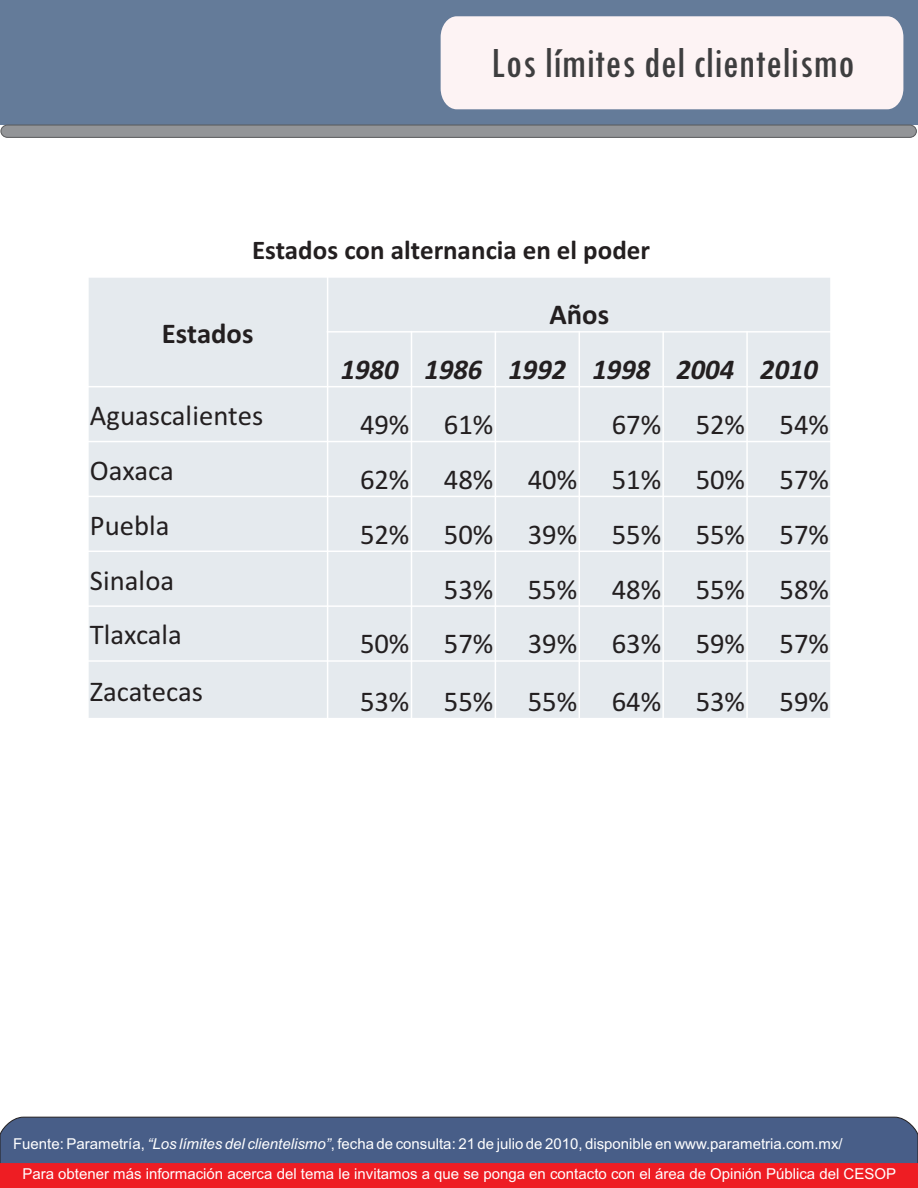
<style>
.page{position:relative;width:918px;height:1188px;background:#fff}
.page>*{position:absolute;margin:0;border:0;box-sizing:border-box;transform-origin:0 0}
.t1{font:condensed 45px "Tw Cen";color:#3e3e3f}
.t2{font:28.65px "Calibri";letter-spacing:-.005em;color:#231f20}
.t3{font:italic 700 28.65px "Calibri";letter-spacing:-.005em;color:#231f20}
.t4{font:700 28.65px "Calibri";color:#231f20}
.t5{font:700 27px "Calibri";color:#231f20}
.t6{font:18px "Calibri";color:#fff}
.t7{font:15px "Arial";color:#fff}
.s1{font-style:italic}
</style>
<div class="page">
<div style="left:1px;top:0;width:917px;height:125px;background:#647b99"></div>
<div style="left:441px;top:16px;width:462px;height:93px;background:#fdf3f4"></div>
<svg style="left:1px;top:125px;width:916px;height:13px;background:#8c8e91"></svg>
<div style="left:0;top:1117px;width:918px;height:46px;background:#485e88"></div>
<div style="left:0;top:1163px;width:918px;height:25px;background:#ee1d23"></div>
<div style="left:88px;top:277px;width:240px;height:110px;background:#e5eaee"></div>
<div style="left:328px;top:277px;width:503px;height:55px;background:#e5eaee"></div>
<div style="left:328px;top:332px;width:83px;height:55px;background:#e5eaee"></div>
<div style="left:411px;top:332px;width:84px;height:55px;background:#e5eaee"></div>
<div style="left:495px;top:332px;width:84px;height:55px;background:#e5eaee"></div>
<div style="left:579px;top:332px;width:84px;height:55px;background:#e5eaee"></div>
<div style="left:663px;top:332px;width:84px;height:55px;background:#e5eaee"></div>
<div style="left:747px;top:332px;width:84px;height:55px;background:#e5eaee"></div>
<div style="left:88px;top:387px;width:240px;height:55px;background:#e5eaee"></div>
<div style="left:328px;top:387px;width:83px;height:55px;background:#e5eaee"></div>
<div style="left:411px;top:387px;width:84px;height:55px;background:#e5eaee"></div>
<div style="left:495px;top:387px;width:84px;height:55px;background:#e5eaee"></div>
<div style="left:579px;top:387px;width:84px;height:55px;background:#e5eaee"></div>
<div style="left:663px;top:387px;width:84px;height:55px;background:#e5eaee"></div>
<div style="left:747px;top:387px;width:84px;height:55px;background:#e5eaee"></div>
<div style="left:88px;top:442px;width:240px;height:54px;background:#e5eaee"></div>
<div style="left:328px;top:442px;width:83px;height:54px;background:#e5eaee"></div>
<div style="left:411px;top:442px;width:84px;height:54px;background:#e5eaee"></div>
<div style="left:495px;top:442px;width:84px;height:54px;background:#e5eaee"></div>
<div style="left:579px;top:442px;width:84px;height:54px;background:#e5eaee"></div>
<div style="left:663px;top:442px;width:84px;height:54px;background:#e5eaee"></div>
<div style="left:747px;top:442px;width:84px;height:54px;background:#e5eaee"></div>
<div style="left:88px;top:496px;width:240px;height:55px;background:#e5eaee"></div>
<div style="left:328px;top:496px;width:83px;height:55px;background:#e5eaee"></div>
<div style="left:411px;top:496px;width:84px;height:55px;background:#e5eaee"></div>
<div style="left:495px;top:496px;width:84px;height:55px;background:#e5eaee"></div>
<div style="left:579px;top:496px;width:84px;height:55px;background:#e5eaee"></div>
<div style="left:663px;top:496px;width:84px;height:55px;background:#e5eaee"></div>
<div style="left:747px;top:496px;width:84px;height:55px;background:#e5eaee"></div>
<div style="left:88px;top:551px;width:240px;height:55px;background:#e5eaee"></div>
<div style="left:328px;top:551px;width:83px;height:55px;background:#e5eaee"></div>
<div style="left:411px;top:551px;width:84px;height:55px;background:#e5eaee"></div>
<div style="left:495px;top:551px;width:84px;height:55px;background:#e5eaee"></div>
<div style="left:579px;top:551px;width:84px;height:55px;background:#e5eaee"></div>
<div style="left:663px;top:551px;width:84px;height:55px;background:#e5eaee"></div>
<div style="left:747px;top:551px;width:84px;height:55px;background:#e5eaee"></div>
<div style="left:88px;top:606px;width:240px;height:55px;background:#e5eaee"></div>
<div style="left:328px;top:606px;width:83px;height:55px;background:#e5eaee"></div>
<div style="left:411px;top:606px;width:84px;height:55px;background:#e5eaee"></div>
<div style="left:495px;top:606px;width:84px;height:55px;background:#e5eaee"></div>
<div style="left:579px;top:606px;width:84px;height:55px;background:#e5eaee"></div>
<div style="left:663px;top:606px;width:84px;height:55px;background:#e5eaee"></div>
<div style="left:747px;top:606px;width:84px;height:55px;background:#e5eaee"></div>
<div style="left:88px;top:661px;width:240px;height:58px;background:#e5eaee"></div>
<div style="left:328px;top:661px;width:83px;height:58px;background:#e5eaee"></div>
<div style="left:411px;top:661px;width:84px;height:58px;background:#e5eaee"></div>
<div style="left:495px;top:661px;width:84px;height:58px;background:#e5eaee"></div>
<div style="left:579px;top:661px;width:84px;height:58px;background:#e5eaee"></div>
<div style="left:663px;top:661px;width:84px;height:58px;background:#e5eaee"></div>
<div style="left:747px;top:661px;width:84px;height:58px;background:#e5eaee"></div>
<hr style="left:327px;top:276px;width:1px;height:444px;background:#fff">
<hr style="left:411px;top:331px;width:1px;height:389px;background:#fff">
<hr style="left:495px;top:331px;width:1px;height:389px;background:#fff">
<hr style="left:579px;top:331px;width:1px;height:389px;background:#fff">
<hr style="left:662px;top:331px;width:2px;height:389px;background:#fff">
<hr style="left:746px;top:331px;width:2px;height:389px;background:#fff">
<hr style="left:87px;top:276px;width:745px;height:2px;background:#fff">
<hr style="left:327px;top:331px;width:505px;height:2px;background:#fff">
<hr style="left:87px;top:386px;width:745px;height:1px;background:#fff">
<hr style="left:87px;top:441px;width:745px;height:1px;background:#fff">
<hr style="left:87px;top:496px;width:745px;height:1px;background:#fff">
<hr style="left:87px;top:551px;width:745px;height:1px;background:#fff">
<hr style="left:87px;top:605px;width:745px;height:2px;background:#fff">
<hr style="left:87px;top:660px;width:745px;height:2px;background:#fff">
<hr style="left:87px;top:218px;width:2px;height:502px;background:#fff">
<hr style="left:830px;top:218px;width:2px;height:502px;background:#fff">
<hr style="left:87px;top:718px;width:745px;height:1px;background:#fff">
<h1 class="t1" style="left:491px;top:48px;width:365px">Los límites del clientelismo</h1>
<h3 class="t5" style="left:252px;top:239px;width:399px">Estados con alternancia en el poder</h3>
<h2 class="t4" style="left:162px;top:321px;width:93px">Estados</h2>
<h2 class="t4" style="left:549px;top:303px;width:61px">Años</h2>
<h2 class="t3" style="left:341px;top:358px;width:479px">1980 1986 1992 1998 2004 2010</h2>
<h2 class="t2" style="left:90px;top:403px;width:175px">Aguascalientes</h2>
<h2 class="t2" style="left:360px;top:412px;width:135px">49% 61%</h2>
<h2 class="t2" style="left:612px;top:412px;width:219px">67% 52% 54%</h2>
<h2 class="t2" style="left:90px;top:458px;width:86px">Oaxaca</h2>
<h2 class="t2" style="left:360px;top:467px;width:470px">62% 48% 40% 51% 50% 57%</h2>
<h2 class="t2" style="left:90px;top:513px;width:81px">Puebla</h2>
<h2 class="t2" style="left:360px;top:522px;width:470px">52% 50% 39% 55% 55% 57%</h2>
<h2 class="t2" style="left:90px;top:568px;width:86px">Sinaloa</h2>
<h2 class="t2" style="left:444px;top:577px;width:387px">53% 55% 48% 55% 58%</h2>
<h2 class="t2" style="left:90px;top:623px;width:94px">Tlaxcala</h2>
<h2 class="t2" style="left:360px;top:632px;width:470px">50% 57% 39% 63% 59% 57%</h2>
<h2 class="t2" style="left:90px;top:679px;width:115px">Zacatecas</h2>
<h2 class="t2" style="left:360px;top:690px;width:470px">53% 55% 55% 64% 53% 59%</h2>
<p class="t7" style="left:13px;top:1138px;width:831px">Fuente: Parametría, <span class="s1">“Los límites del clientelismo”</span>, fecha de consulta: 21 de julio de 2010, disponible en www.parametria.com.mx/</p>
<p class="t6" style="left:13px;top:1139px;width:540px">Fuente: <span class="s1">Reforma</span>, "Rechazan estado 32", 19 de junio de 2010, p.2 (ciudad).</p>
<p class="t7" style="left:22px;top:1169px;width:875px">Para obtener más información acerca del tema le invitamos a que se ponga en contacto con el área de Opinión Pública del CESOP</p>
</div>
